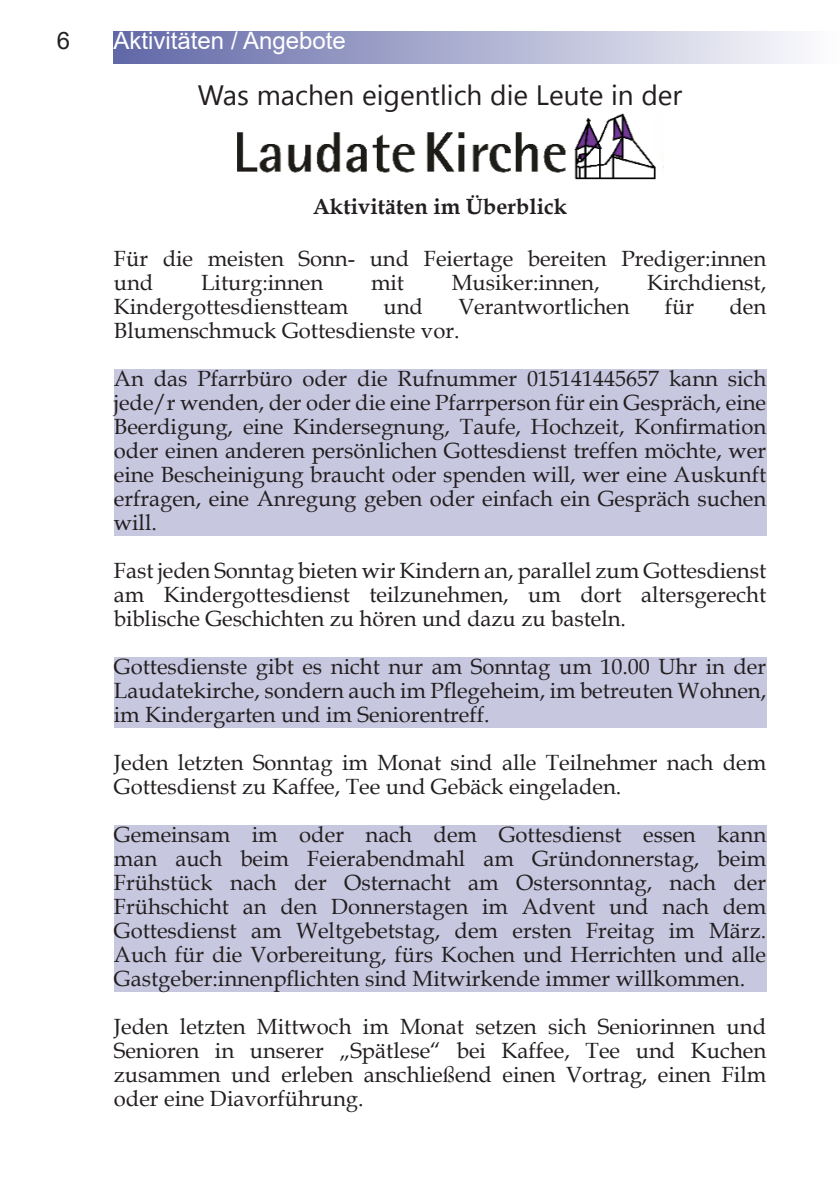
<style>
.page{position:relative;width:840px;height:1191px;background:#fff}
.page>*{position:absolute;margin:0;border:0;box-sizing:border-box;transform-origin:0 0}
.t1{font:28px "Segoe UI Symbol";color:#231f20}
.t2{font:24px "Arial";color:#fff}
.t3{font:24px "Arial";color:#231f20}
.t4{font:22px/24px "Book Antiqua";color:#231f20;text-align:justify}
.t5{font:700 22px "Book Antiqua";color:#231f20}
</style>
<div class="page">
<div style="left:113px;top:31px;width:726px;height:32px;background:linear-gradient(to right,#6067a6,#fdfdfe)"></div>
<div style="left:114px;top:369px;width:651px;height:167px;background:#c7c7e0"></div>
<div style="left:114px;top:657px;width:651px;height:71px;background:#c7c7e0"></div>
<div style="left:114px;top:825px;width:651px;height:167px;background:#c7c7e0"></div>
<img style="left:237px;top:113px;width:419px;height:67px">
<p class="t3" style="left:57px;top:24px;width:15px">6</p>
<p class="t2" style="left:113px;top:24px;width:234px">Aktivitäten / Angebote</p>
<p class="t1" style="left:338px;top:79px;width:110px">■ ■▼●</p>
<p class="t1" style="left:563px;top:79px;width:72px">◆▼ ■</p>
<p class="t5" style="left:312px;top:191px;width:256px">Aktivitäten im Überblick</p>
<p class="t4" style="left:114px;top:245px;width:653px">Für die meisten Sonn- und Feiertage bereiten Prediger:innen und</p>
<p class="t4" style="left:201px;top:269px;width:124px">Liturg:innen</p>
<p class="t4" style="left:371px;top:269px;width:35px">mit</p>
<p class="t4" style="left:451px;top:269px;width:149px">Musiker:innen,</p>
<p class="t4" style="left:647px;top:269px;width:120px">Kirchdienst,</p>
<p class="t4" style="left:114px;top:293px;width:236px">Kindergottesdienstteam</p>
<p class="t4" style="left:383px;top:293px;width:41px">und</p>
<p class="t4" style="left:458px;top:293px;width:173px">Verantwortlichen</p>
<p class="t4" style="left:664px;top:293px;width:31px">für</p>
<p class="t4" style="left:729px;top:293px;width:38px">den</p>
<p class="t4" style="left:114px;top:305px;width:653px;line-height:48px">Blumenschmuck Gottesdienste vor.<br>An das Pfarrbüro oder die Rufnummer 015141445657 kann sich</p>
<p class="t4" style="left:114px;top:389px;width:653px">jede/r wenden, der oder die eine Pfarrperson für ein Gespräch, eine Beerdigung, eine Kindersegnung, Taufe, Hochzeit, Konfirmation oder einen anderen persönlichen Gottesdienst treffen möchte, wer eine Bescheinigung braucht oder spenden will, wer eine Auskunft erfragen, eine Anregung geben oder einfach ein Gespräch suchen will.</p>
<p class="t4" style="left:114px;top:557px;width:653px">Fast jeden Sonntag bieten wir Kindern an, parallel zum Gottesdienst am Kindergottesdienst teilzunehmen, um dort altersgerecht biblische Geschichten zu hören und dazu zu basteln.</p>
<p class="t4" style="left:114px;top:653px;width:653px">Gottesdienste gibt es nicht nur am Sonntag um 10.00 Uhr in der Laudatekirche, sondern auch im Pflegeheim, im betreuten Wohnen, im Kindergarten und im Seniorentreff.</p>
<p class="t4" style="left:114px;top:749px;width:653px">Jeden letzten Sonntag im Monat sind alle Teilnehmer nach dem<br>Gottesdienst zu Kaffee, Tee und Gebäck eingeladen.</p>
<p class="t4" style="left:114px;top:822px;width:653px">Gemeinsam im oder nach dem Gottesdienst essen kann man auch beim Feierabendmahl am Gründonnerstag, beim Frühstück nach der Osternacht am Ostersonntag, nach der Frühschicht an den Donnerstagen im Advent und nach dem Gottesdienst am Weltgebetstag, dem ersten Freitag im März.<br>Auch für die Vorbereitung, fürs Kochen und Herrichten und alle Gastgeber:innenpflichten sind Mitwirkende immer willkommen.</p>
<p class="t4" style="left:114px;top:1014px;width:653px">Jeden letzten Mittwoch im Monat setzen sich Seniorinnen und Senioren in unserer „Spätlese“ bei Kaffee, Tee und Kuchen zusammen und erleben anschließend einen Vortrag, einen Film oder eine Diavorführung.</p>
</div>
